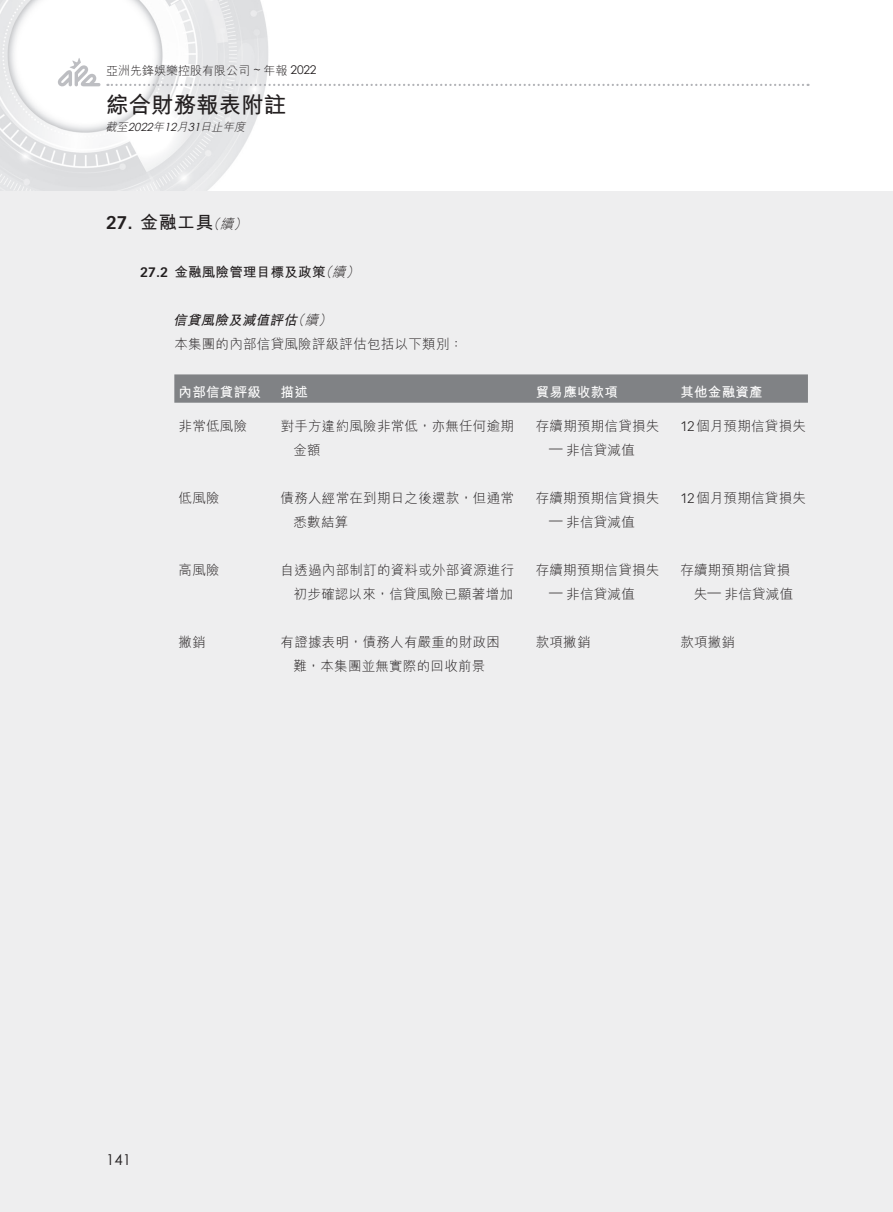
<style>
.page{position:relative;width:893px;height:1212px;background:#fff}
.page>*{position:absolute;margin:0;border:0;box-sizing:border-box;transform-origin:0 0}
.t1{font:700 22.5px "M Hei HK";color:#231f20}
.t2{font:700 18px "M Hei HK";color:#231f20}
.t3{font:15px "Century Gothic";color:#231f20}
.t4{font:300 13.5px/24px "M Hei HK";letter-spacing:.02em;color:#231f20}
.t5{font:700 13.5px "M Hei HK";letter-spacing:.02em;color:#fff}
.t6{font:700 13.5px "M Hei HK";letter-spacing:.02em;color:#231f20}
.t7{font:300 12px "M Hei HK";color:#231f20}
.t8{font:italic 300 11.25px "M Hei HK";color:#231f20}
.s1{font-family:"Century Gothic";font-weight:400}
.s2{font-family:"Vectora LT Std"}
.s3{font-weight:300;font-style:italic;font-size:13.5px}
.s4{font-weight:300;font-style:italic}
.s5{font-weight:700;font-style:italic}
.s6{font-style:italic}
</style>
<div class="page">
<img style="left:0;top:0;width:810px;height:191px">
<div style="left:0;top:191px;width:893px;height:1021px;background:#eeeeef"></div>
<svg style="left:57px;top:58px;width:43px;height:29px"></svg>
<svg style="left:107px;top:84px;width:701px;height:2px"></svg>
<svg style="left:174px;top:374px;width:634px;height:29px;background:#828487"></svg>
<p class="t7" style="left:106px;top:64px;width:212px">亞洲先鋒娛樂控股有限公司 <span class="s1">~</span> 年報 <span class="s1">2022</span></p>
<h1 class="t1" style="left:106px;top:88px;width:181px">綜合財務報表附註</h1>
<p class="t8" style="left:105px;top:121px;width:144px">截至<span class="s1">2022</span>年<span class="s1">12</span>月<span class="s1">31</span>日止年度</p>
<h2 class="t2" style="left:106px;top:209px;width:145px"><span class="s2">27.</span> 金融工具<span class="s3">（續）</span></h2>
<p class="t6" style="left:140px;top:262px;width:223px"><span class="s2">27.2</span> 金融風險管理目標及政策<span class="s4">（續）</span></p>
<p class="t4" style="left:173px;top:308px;width:291px"><span class="s5">信貸風險及減值評估</span><span class="s6">（續）<br></span>本集團的內部信貸風險評級評估包括以下類別：</p>
<p class="t5" style="left:179px;top:382px;width:84px">內部信貸評級</p>
<p class="t5" style="left:281px;top:382px;width:29px">描述</p>
<p class="t5" style="left:536px;top:382px;width:84px">貿易應收款項</p>
<p class="t5" style="left:680px;top:382px;width:84px">其他金融資產</p>
<p class="t4" style="left:179px;top:414px;width:70px">非常低風險</p>
<p class="t4" style="left:293px;top:414px;width:222px;text-indent:-13px">對手方違約風險非常低，亦無任何逾期金額</p>
<p class="t4" style="left:536px;top:414px;width:125px">存續期預期信貸損失</p>
<p class="t4" style="left:680px;top:414px;width:127px"><span class="s2">12</span>個月預期信貸損失</p>
<p class="t4" style="left:549px;top:438px;width:87px"><sup>—</sup> 非信貸減值</p>
<p class="t4" style="left:179px;top:486px;width:43px">低風險</p>
<p class="t4" style="left:293px;top:486px;width:222px;text-indent:-13px">債務人經常在到期日之後還款，但通常悉數結算</p>
<p class="t4" style="left:536px;top:486px;width:125px">存續期預期信貸損失</p>
<p class="t4" style="left:549px;top:510px;width:87px"><sup>—</sup> 非信貸減值</p>
<p class="t4" style="left:179px;top:558px;width:43px">高風險</p>
<p class="t4" style="left:281px;top:558px;width:235px;text-align:right">自透過內部制訂的資料或外部資源進行初步確認以來，信貸風險已顯著增加</p>
<p class="t4" style="left:536px;top:558px;width:125px">存續期預期信貸損失</p>
<p class="t4" style="left:549px;top:582px;width:87px"><span class="s2">—</span> 非信貸減值</p>
<p class="t4" style="left:680px;top:486px;width:127px"><span class="s2">12</span>個月預期信貸損失</p>
<p class="t4" style="left:680px;top:558px;width:114px;text-align:right">存續期預期信貸損失<span class="s2">—</span> 非信貸減值</p>
<p class="t4" style="left:179px;top:630px;width:29px">撇銷</p>
<p class="t4" style="left:281px;top:630px;width:221px;text-align:center">有證據表明，債務人有嚴重的財政困難，本集團並無實際的回收前景</p>
<p class="t4" style="left:536px;top:630px;width:56px">款項撇銷</p>
<p class="t4" style="left:680px;top:630px;width:56px">款項撇銷</p>
<p class="t3" style="left:106px;top:1149px;width:26px">141</p>
</div>
